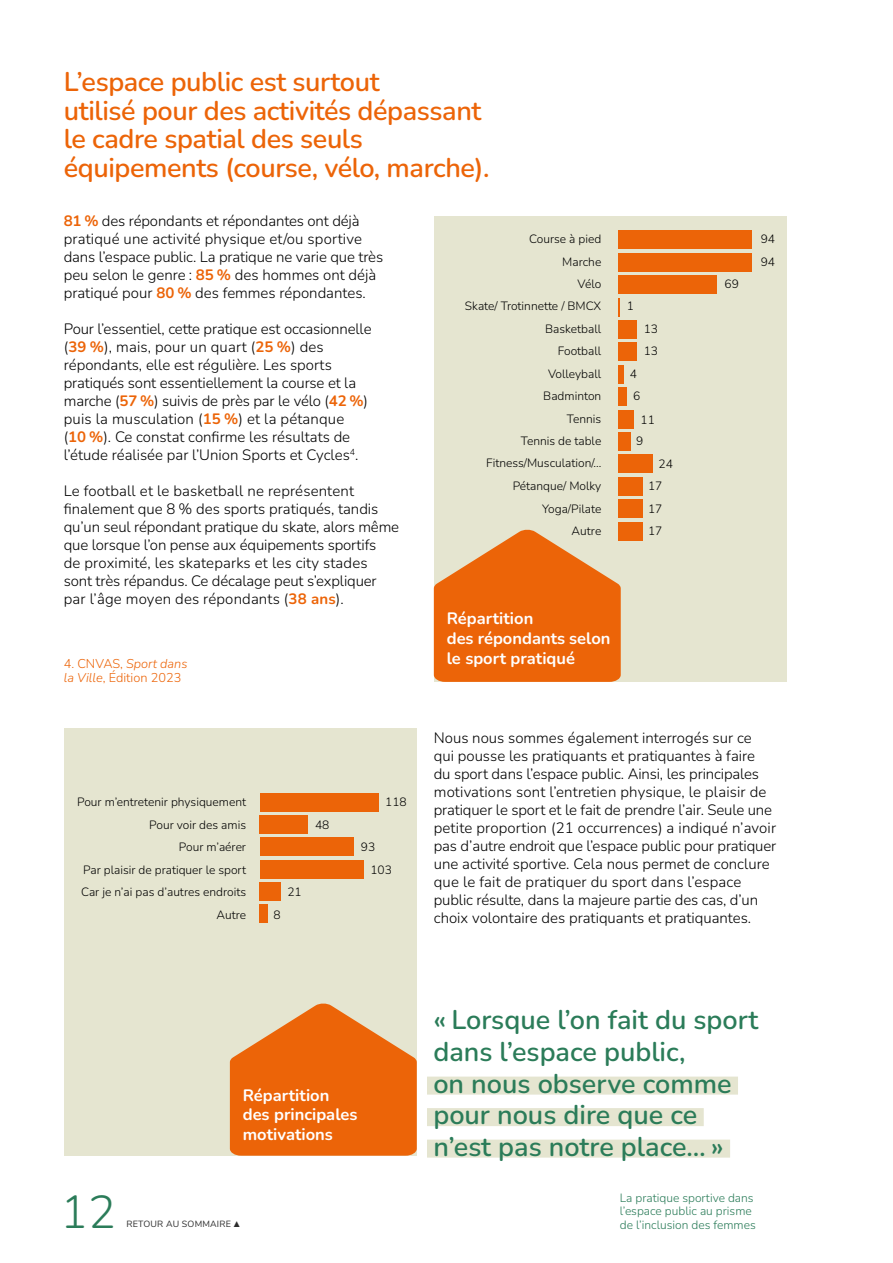
<style>
.page{position:relative;width:893px;height:1263px;background:#fff}
.page>*{position:absolute;margin:0;border:0;box-sizing:border-box;transform-origin:0 0}
.t1{font:300 46.05px "Nunito";color:#2b7c59}
.t2{font:600 27px/28.5px "Nunito";letter-spacing:-.015em;color:#ec6408}
.t3{font:600 27px/31.5px "Nunito";color:#2b7c59}
.t4{font:700 16.5px/19.8px "Nunito";color:#fff}
.t5{font:300 15px/18px "Nunito";color:#000}
.t6{font:300 12.75px/14.2px "Nunito";color:#ec6408}
.t7{font:300 12px/22.5px "Nunito";color:#000}
.t8{font:300 12px/13.5px "Nunito";color:#2b7c59}
.t9{font:9px "Nunito Sans";letter-spacing:.02em;color:#2d2d2d}
.s1{font-weight:700;color:#ec6408}
.s2{font-style:italic}
.s3{font-family:"Wigrum";font-weight:300}
</style>
<div class="page">
<div style="left:434px;top:216px;width:353px;height:466px;background:#e5e5d0"></div>
<div style="left:64px;top:729px;width:352px;height:427px;background:#e5e5d0"></div>
<svg style="left:434px;top:529px;width:187px;height:153px"></svg>
<svg style="left:230px;top:1003px;width:187px;height:153px"></svg>
<div style="left:618px;top:522px;width:24px;height:18px;background:#ec6408"></div>
<div style="left:618px;top:500px;width:24px;height:18px;background:#ec6408"></div>
<div style="left:618px;top:477px;width:24px;height:18px;background:#ec6408"></div>
<div style="left:618px;top:455px;width:34px;height:18px;background:#ec6408"></div>
<div style="left:618px;top:432px;width:13px;height:18px;background:#ec6408"></div>
<div style="left:618px;top:410px;width:16px;height:18px;background:#ec6408"></div>
<div style="left:618px;top:388px;width:9px;height:18px;background:#ec6408"></div>
<div style="left:618px;top:365px;width:6px;height:18px;background:#ec6408"></div>
<div style="left:618px;top:343px;width:19px;height:18px;background:#ec6408"></div>
<div style="left:618px;top:320px;width:19px;height:18px;background:#ec6408"></div>
<svg style="left:618px;top:298px;width:2px;height:18px"></svg>
<div style="left:618px;top:276px;width:98px;height:18px;background:#ec6408"></div>
<div style="left:618px;top:253px;width:134px;height:18px;background:#ec6408"></div>
<div style="left:618px;top:231px;width:134px;height:18px;background:#ec6408"></div>
<div style="left:427px;top:1076px;width:311px;height:18px;background:#e5e5d0"></div>
<div style="left:427px;top:1108px;width:277px;height:18px;background:#e5e5d0"></div>
<div style="left:427px;top:1139px;width:303px;height:18px;background:#e5e5d0"></div>
<div style="left:260px;top:904px;width:8px;height:19px;background:#ec6408"></div>
<div style="left:260px;top:882px;width:21px;height:18px;background:#ec6408"></div>
<div style="left:260px;top:860px;width:103px;height:18px;background:#ec6408"></div>
<div style="left:260px;top:838px;width:93px;height:18px;background:#ec6408"></div>
<div style="left:260px;top:815px;width:48px;height:19px;background:#ec6408"></div>
<div style="left:260px;top:793px;width:118px;height:19px;background:#ec6408"></div>
<h2 class="t2" style="left:64px;top:66px;width:427px">L’espace public est surtout<br>utilisé pour des activités dépassant le cadre spatial des seuls équipements (course, vélo, marche).</h2>
<p class="t5" style="left:64px;top:212px;width:321px"><span class="s1">81 %</span> des répondants et répondantes ont déjà pratiqué une activité physique et/ou sportive dans l’espace public. La pratique ne varie que très peu selon le genre : <span class="s1">85 %</span> des hommes ont déjà pratiqué pour <span class="s1">80 %</span> des femmes répondantes.</p>
<p class="t5" style="left:64px;top:320px;width:309px">Pour l’essentiel, cette pratique est occasionnelle (<span class="s1">39 %</span>), mais, pour un quart (<span class="s1">25 %</span>) des répondants, elle est régulière. Les sports pratiqués sont essentiellement la course et la marche (<span class="s1">57 %</span>) suivis de près par le vélo (<span class="s1">42 %</span>) puis la musculation (<span class="s1">15 %</span>) et la pétanque<br>(<span class="s1">10 %</span>). Ce constat confirme les résultats de l’étude réalisée par l’Union Sports et Cycles<sup>4</sup>.</p>
<p class="t5" style="left:64px;top:482px;width:337px">Le football et le basketball ne représentent finalement que 8 % des sports pratiqués, tandis qu’un seul répondant pratique du skate, alors même que lorsque l’on pense aux équipements sportifs<br>de proximité, les skateparks et les city stades sont très répandus. Ce décalage peut s’expliquer par l’âge moyen des répondants (<span class="s1">38 ans</span>).</p>
<p class="t7" style="left:465px;top:227px;width:138px;text-align:right">Course à pied<br>Marche<br>Vélo<br>Skate/ Trotinnette / BMCX<br>Basketball<br>Football</p>
<p class="t7" style="left:486px;top:385px;width:117px;text-align:right">Badminton<br>Tennis<br>Tennis de table<br>Fitness/Musculation/...</p>
<p class="t7" style="left:513px;top:474px;width:90px;text-align:right">Pétanque/ Molky<br>Yoga/Pilate<br>Autre</p>
<p class="t7" style="left:548px;top:362px;width:55px">Volleyball</p>
<p class="t6" style="left:64px;top:656px;width:125px">4. CNVAS, <span class="s2">Sport dans la Ville</span>, Édition 2023</p>
<p class="t4" style="left:447px;top:608px;width:165px">Répartition<br>des répondants selon le sport pratiqué</p>
<p class="t7" style="left:627px;top:295px;width:9px">1</p>
<p class="t7" style="left:644px;top:317px;width:16px">13<br>13</p>
<p class="t7" style="left:630px;top:362px;width:12px">4<br>6</p>
<p class="t7" style="left:636px;top:408px;width:20px;line-height:21.6px;text-indent:4px">11<br>9</p>
<p class="t7" style="left:648px;top:452px;width:27px;text-indent:11px">24<br>17<br>17<br>17</p>
<p class="t7" style="left:724px;top:272px;width:16px">69</p>
<p class="t7" style="left:761px;top:227px;width:16px">94<br>94</p>
<p class="t7" style="left:77px;top:790px;width:170px;text-align:right">Pour m’entretenir physiquement<br>Pour voir des amis<br>Pour m’aérer<br>Par plaisir de pratiquer le sport<br>Car je n’ai pas d’autres endroits<br>Autre</p>
<p class="t7" style="left:315px;top:813px;width:16px">48</p>
<p class="t7" style="left:274px;top:903px;width:9px">8</p>
<p class="t7" style="left:287px;top:880px;width:16px">21</p>
<p class="t7" style="left:385px;top:790px;width:23px">118</p>
<p class="t7" style="left:370px;top:835px;width:23px;text-indent:-10px">93<br>103</p>
<p class="t5" style="left:434px;top:728px;width:344px">Nous nous sommes également interrogés sur ce<br>qui pousse les pratiquants et pratiquantes à faire<br>du sport dans l’espace public. Ainsi, les principales motivations sont l’entretien physique, le plaisir de pratiquer le sport et le fait de prendre l’air. Seule une petite proportion (21 occurrences) a indiqué n’avoir pas d’autre endroit que l’espace public pour pratiquer une activité sportive. Cela nous permet de conclure que le fait de pratiquer du sport dans l’espace public résulte, dans la majeure partie des cas, d’un choix volontaire des pratiquants et pratiquantes.</p>
<p class="t4" style="left:243px;top:1084px;width:116px">Répartition des principales motivations</p>
<h2 class="t3" style="left:433px;top:1003px;width:327px">« Lorsque l’on fait du sport dans l’espace public,<br>on nous observe comme pour nous dire que ce n’est pas notre place… »</h2>
<h1 class="t1" style="left:61px;top:1180px;width:57px">12</h1>
<p class="t8" style="left:620px;top:1190px;width:135px">La pratique sportive dans l’espace public au prisme</p>
<p class="t9" style="left:127px;top:1218px;width:115px">RETOUR AU SOMMAIRE <span class="s3">▲</span></p>
<p class="t8" style="left:620px;top:1217px;width:137px">de l’inclusion des femmes</p>
</div>
